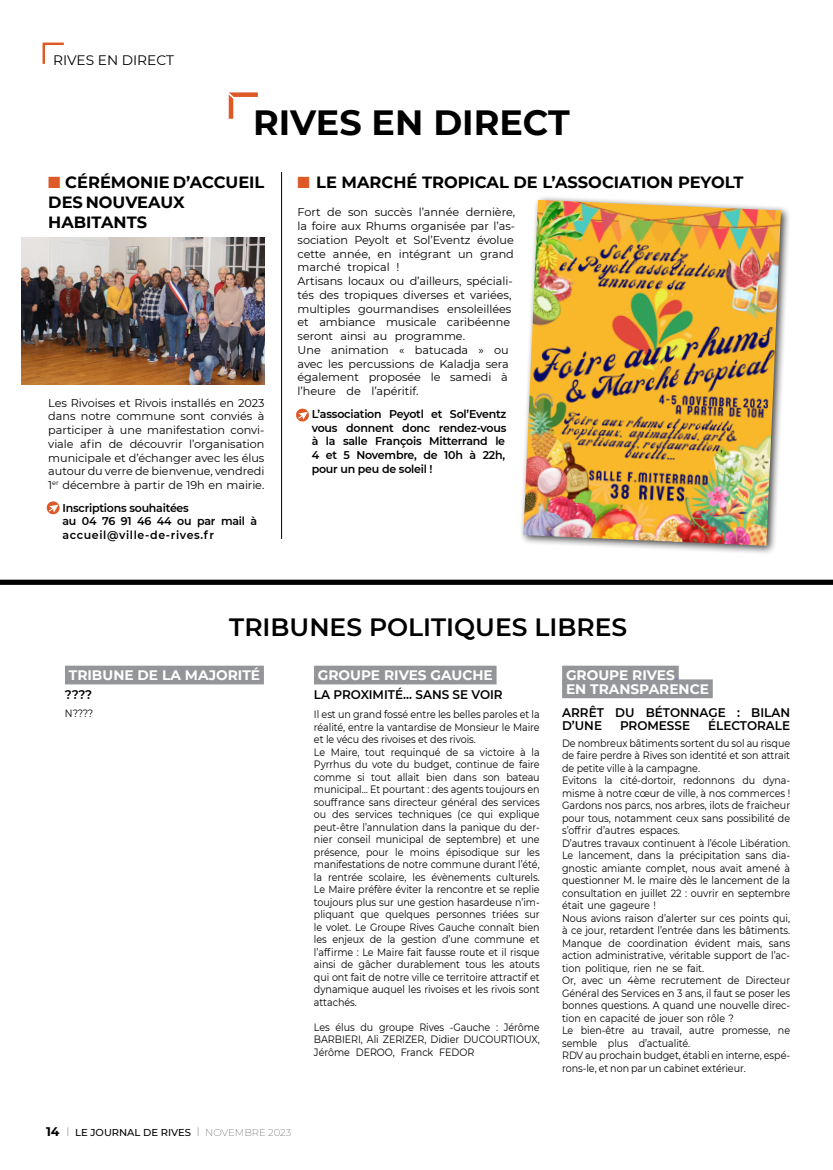
<style>
.page{position:relative;width:833px;height:1170px;background:#fff}
.page>*{position:absolute;margin:0;border:0;box-sizing:border-box;transform-origin:0 0}
.t1{font:700 35px "Montserrat";color:#000}
.t2{font:600 25px "Montserrat";color:#000}
.t3{font:700 16.25px/20px "Montserrat";color:#000}
.t4{font:700 13.75px/13.8px "Montserrat";color:#fff}
.t5{font:13.75px "Montserrat";color:#000}
.t6{font:600 12.5px "Montserrat";color:#000;scale:.96 1}
.t7{font:600 12.5px "Montserrat";letter-spacing:.055em;color:#000;scale:.96 1}
.t8{font:11.25px/13.8px "Montserrat";letter-spacing:-.005em;color:#000;text-align:justify}
.t9{font:600 11.25px/13.8px "Montserrat";letter-spacing:-.02em;color:#000}
.t10{font:10.62px/12.5px "Montserrat";letter-spacing:-.005em;color:#000;scale:.9 1}
.t11{font:500 10px "Montserrat";color:#000}
.s1{color:#dd5928}
.s2{color:#939598}
.s3{color:#827eb2}
.s4{font-weight:700;font-size:12.5px}
.s5{font-weight:100;font-size:12.5px}
.s6{font-weight:100}
</style>
<div class="page">
<svg style="left:42px;top:42px;width:22px;height:22px"></svg>
<div style="left:53px;top:52px;width:164px;height:17px;background:#fff"></div>
<div style="left:314px;top:665px;width:182px;height:19px;background:#939598"></div>
<div style="left:65px;top:665px;width:199px;height:19px;background:#939598"></div>
<div style="left:562px;top:665px;width:116px;height:19px;background:#939598"></div>
<div style="left:562px;top:679px;width:151px;height:19px;background:#939598"></div>
<div style="left:0;top:579px;width:833px;height:6px;background:#000"></div>
<hr style="left:281px;top:172px;width:1px;height:367px;background:#000">
<svg style="left:228px;top:92px;width:30px;height:27px"></svg>
<svg style="left:46px;top:501px;width:14px;height:14px"></svg>
<svg style="left:296px;top:408px;width:13px;height:14px"></svg>
<img style="left:21px;top:237px;width:243px;height:147px">
<div style="left:518px;top:194px;width:273px;height:361px;background:#000;opacity:.75"></div>
<img style="left:523px;top:200px;width:258px;height:345px">
<p class="t5" style="left:53px;top:51px;width:122px">RIVES EN DI RECT</p>
<h1 class="t1" style="left:253px;top:97px;width:22px">RIVES</h1>
<h1 class="t1" style="left:372px;top:97px;width:200px">EN DIRECT</h1>
<h3 class="t3" style="left:48px;top:171px;width:213px"><span class="s1">■</span> CÉRÉMON IE D’ACCUEIL<br>DES NOUVEAUX<br>HABITANTS</h3>
<p class="t8" style="left:48px;top:395px;width:218px">Les Rivoises et Rivois installés en 2023 dans notre commune sont conviés à participer à une manifestation convi&shy;viale afin de découvrir l’organisation municipale et d’échanger avec les élus autour du verre de bienvenue, vendredi 1<sup>er</sup> décembre à partir de 19h en mairie.</p>
<p class="t9" style="left:62px;top:500px;width:196px">Inscriptions souhaitées<br>au 04 76 91 46 44 ou par mail à accueil@ville-de-rives.fr</p>
<h3 class="t3" style="left:297px;top:171px;width:447px"><span class="s1">■</span> LE MARCHÉ TROPICAL DE L’ASSOCIATION PEYOLT</h3>
<p class="t8" style="left:297px;top:205px;width:219px;text-align:left">Fort de son succès l’année dernière, la foire aux Rhums organisée par l’as&shy;sociation Peyolt et Sol’Eventz évolue cette année, en intégrant un grand marché tropical !<br>Artisans locaux ou d’ailleurs, spéciali&shy;tés des tropiques diverses et variées, multiples gourmandises ensoleillées et ambiance musicale caribéenne seront ainsi au programme.<br>U ne animation « batucada » ou avec les percussions de Kaladja sera également proposée le samedi à l’heure de l’apéritif.</p>
<p class="t9" style="left:312px;top:406px;width:196px;text-align:justify">L’association Peyotl et Sol’Eventz vous donnent donc rendez-vous à la salle François Mitterrand le 4 et 5 Novembre, de 10h à 22h, pour un peu de soleil !</p>
<h2 class="t2" style="left:229px;top:609px;width:16px">trib</h2>
<h2 class="t2" style="left:290px;top:609px;width:130px">unes politi</h2>
<h2 class="t2" style="left:454px;top:609px;width:96px">ques libr</h2>
<h2 class="t2" style="left:594px;top:609px;width:31px">es</h2>
<p class="t4" style="left:69px;top:667px;width:196px">TRIBUN E DE LA MAJORITÉ<span class="s2">.</span></p>
<p class="t4" style="left:318px;top:667px;width:180px">GROUPE RIVES GAUCHE<span class="s2">.</span></p>
<p class="t4" style="left:566px;top:667px;width:148px">GROUPE RIVES<span class="s3">.<br></span>EN TRANSPARENCE<span class="s2">.</span></p>
<p class="t6" style="left:314px;top:686px;width:65px">La proximité</p>
<p class="t7" style="left:403px;top:686px;width:98px">… sans se voir</p>
<p class="t10" style="left:314px;top:707px;width:252px">I l est un grand fossé entre les belles paroles et la réalité, entre la vantardise de M onsieur le M aire et le vécu des rivoises et des rivois.<br>Le Maire, tout requinqué de sa victoire à la Pyrrhus du vote du budget, continue de faire comme si tout allait bien dans son bateau municipal… Et pourtant : des agents toujours en souffrance sans directeur général des services ou des services techniques (ce qui explique peut-être l’annulation dans la panique du der&shy;nier conseil municipal de septembre) et une présence, pour le moins épisodique sur les manifestations de notre commune durant l’été, la rentrée scolaire, les évènements culturels.<br>Le Maire préfère éviter la rencontre et se replie toujours plus sur une gestion hasardeuse n’im&shy;pliquant que quelques personnes triées sur le volet. Le Groupe Rives Gauche connaît bien les enjeux de la gestion d’une commune et l’affirme : Le Maire fait fausse route et il risque ainsi de gâcher durablement tous les atouts qui ont fait de notre ville ce territoire attractif et dynamique auquel les rivoises et les rivois sont attachés.</p>
<p class="t10" style="left:314px;top:1020px;width:252px;text-align:justify">Les élus du groupe Rives -Gauche : Jérôme BARBI ERI, Ali ZERIZER, Didier DUCOURTIOUX, Jérôme DEROO, Franck FEDOR</p>
<p class="t6" style="left:65px;top:686px;width:30px">????</p>
<p class="t10" style="left:65px;top:706px;width:33px">N????</p>
<p class="t6" style="left:562px;top:703px;width:11px">Arr</p>
<p class="t6" style="left:588px;top:703px;width:69px">êt du bét</p>
<p class="t6" style="left:670px;top:703px;width:127px">onnage : Bilan</p>
<p class="t6" style="left:562px;top:717px;width:43px">d’une</p>
<p class="t6" style="left:620px;top:717px;width:75px">promesse</p>
<p class="t6" style="left:708px;top:717px;width:87px">électorale</p>
<p class="t10" style="left:562px;top:736px;width:255px">De nombreux bâtiments sortent du sol au risque de faire perdre à Rives son identité et son attrait de petite ville à la campagne.<br>Evitons la cité-dortoir, redonnons du dyna&shy;misme à notre cœur de ville, à nos commerces !<br>Gardons nos parcs, nos arbres, ilots de fraicheur pour tous, notamment ceux sans possibilité de s’offrir d’autres espaces.<br>D’autres travaux continuent à l’école Libération.<br>Le lancement, dans la précipitation sans dia&shy;gnostic amiante complet, nous avait amené à questionner M. le maire dès le lancement de la consultation en juillet 22 : ouvrir en septembre était une gageure !<br>Nous avions raison d’alerter sur ces points qui, à ce jour, retardent l’entrée dans les bâtiments.<br>Manque de coordination évident mais, sans action administrative, véritable support de l’ac&shy;tion politique, rien ne se fait.<br>Or, avec un 4ème recrutement de Directeur Général des Services en 3 ans, il faut se poser les bonnes questions. A quand une nouvelle direc&shy;tion en capacité de jouer son rôle ?<br>Le bien-être au travail, autre promesse, ne semble plus d’actualité.<br>RDV au prochain budget, établi en interne, espé&shy;rons-le, et non par un cabinet extérieur.</p>
<p class="t11" style="left:46px;top:1125px;width:247px"><span class="s4">14</span> <span class="s5">I</span> LE JOURNAL DE RIVES <span class="s5">I</span> <span class="s6">NOVEMBRE 2023</span></p>
</div>
